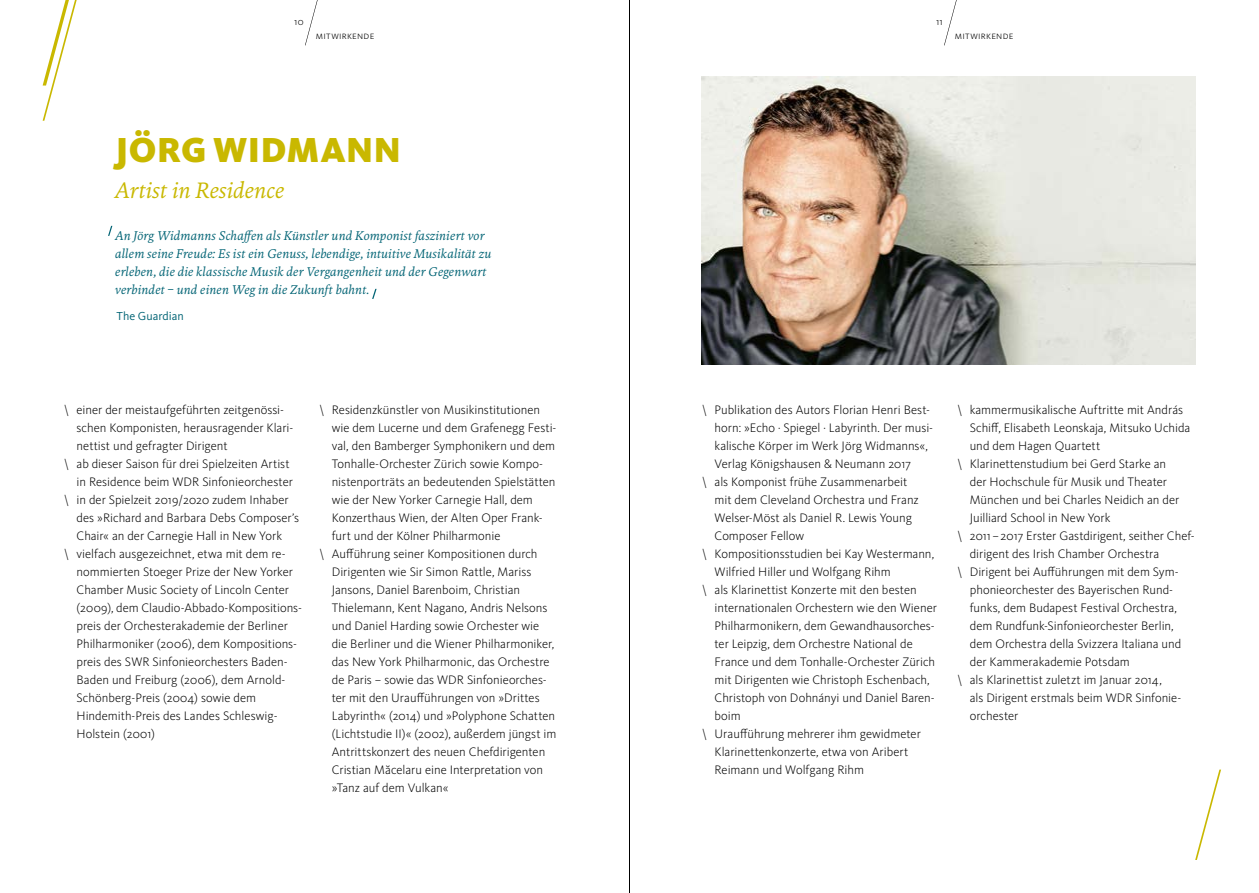
<style>
.page{position:relative;width:1259px;height:893px;background:#fff}
.page>*{position:absolute;margin:0;border:0;box-sizing:border-box;transform-origin:0 0}
.Headline_Senf{font:900 36px "WDR Sans";letter-spacing:.015em;color:#c9b800}
.Subline_Senf{font:italic 22.5px "WDR Serif";letter-spacing:-.005em;color:#c9b800}
.t1{font:300 12.75px/18px "WDR Sans";color:#000}
.Zitat_Bio_rechtsbünd{font:italic 12.75px/18px "WDR Serif";letter-spacing:.01em;color:#006374}
.Zitat_Absender_recht{font:12px "WDR Sans";color:#006374}
.Rubrik{font:300 10.5px "WDR Sans";letter-spacing:.03em;color:#000}
</style>
<div class="page">
<img style="left:702px;top:77px;width:493px;height:288px">
<svg style="left:944px;top:0;width:13px;height:45px"></svg>
<svg style="left:305px;top:0;width:13px;height:45px"></svg>
<svg style="left:108px;top:226px;width:4px;height:10px"></svg>
<svg style="left:372px;top:289px;width:4px;height:10px"></svg>
<svg style="left:1195px;top:770px;width:26px;height:90px"></svg>
<svg style="left:43px;top:0;width:34px;height:121px"></svg>
<hr style="left:629px;top:0;width:1px;height:893px;background:#000">
<p class="Rubrik" style="left:294px;top:15px;width:11px">10</p>
<p class="Rubrik" style="left:936px;top:15px;width:8px">11</p>
<p class="Rubrik" style="left:316px;top:29px;width:60px">mitwirkende</p>
<p class="Rubrik" style="left:955px;top:29px;width:60px">mitwirkende</p>
<p class="Headline_Senf" style="left:115px;top:129px;width:287px">JÖRG WIDMANN</p>
<p class="Subline_Senf" style="left:115px;top:177px;width:171px">Artist in Residence</p>
<p class="Zitat_Bio_rechtsbünd" style="left:115px;top:227px;width:378px">An Jörg Widmanns Schaffen als Künstler und Komponist fasziniert vor allem seine Freude: Es ist ein Genuss, lebendige, intuitive Musikalität zu erleben, die die klassische Musik der Vergangenheit und der Gegenwart verbindet – und einen Weg in die Zukunft bahnt.</p>
<p class="Zitat_Absender_recht" style="left:117px;top:308px;width:69px">The Guardian</p>
<p class="t1" style="left:77px;top:401px;width:218px;text-indent:-13px">\ einer der meistaufgeführten zeitgenössi&shy;schen Komponisten, herausragender Klari&shy;nettist und gefragter Dirigent</p>
<p class="t1" style="left:64px;top:455px;width:231px;text-align:right">\ ab dieser Saison für drei Spielzeiten Artist in Residence beim WDR Sinfonieorchester</p>
<p class="t1" style="left:77px;top:491px;width:224px;text-indent:-13px">\ in der Spielzeit 2019/2020 zudem Inhaber des »Richard and Barbara Debs Composer’s<br>Chair« an der Carnegie Hall in New York</p>
<p class="t1" style="left:77px;top:545px;width:225px;text-indent:-13px">\ vielfach ausgezeichnet, etwa mit dem re&shy;nommierten Stoeger Prize der New Yorker Chamber Music Society of Lincoln Center (2009), dem Claudio-Abbado-Kompositions&shy;preis der Orchesterakademie der Berliner Philharmoniker (2006), dem Kompositions&shy;preis des SWR Sinfonieorchesters Baden-Baden und Freiburg (2006), dem Arnold-Schönberg-Preis (2004) sowie dem Hindemith-Preis des Landes Schleswig-Holstein (2001)</p>
<p class="t1" style="left:332px;top:401px;width:226px;text-indent:-13px">\ Residenzkünstler von Musikinstitutionen wie dem Lucerne und dem Grafenegg Festi&shy;val, den Bamberger Symphonikern und dem Tonhalle-Orchester Zürich sowie Kompo&shy;nistenporträts an bedeutenden Spielstätten wie der New Yorker Carnegie Hall, dem Konzerthaus Wien, der Alten Oper Frank&shy;furt und der Kölner Philharmonie</p>
<p class="t1" style="left:332px;top:545px;width:226px;text-indent:-13px">\ Aufführung seiner Kompositionen durch Dirigenten wie Sir Simon Rattle, Mariss Jansons, Daniel Barenboim, Christian Thielemann, Kent Nagano, Andris Nelsons und Daniel Harding sowie Orchester wie die Berliner und die Wiener Philharmoniker, das New York Philharmonic, das Orchestre de Paris – sowie das WDR Sinfonieorches&shy;ter mit den Uraufführungen von »Drittes Labyrinth« (2014) und »Polyphone Schatten (Lichtstudie II)« (2002), außerdem jüngst im Antrittskonzert des neuen Chefdirigenten Cristian Măcelaru eine Interpretation von »Tanz auf dem Vulkan«</p>
<p class="t1" style="left:714px;top:401px;width:220px;text-indent:-13px">\ Publikation des Autors Florian Henri Best&shy;horn: »Echo · Spiegel · Labyrinth. Der musi&shy;kalische Körper im Werk Jörg Widmanns«, Verlag Königshausen &amp; Neumann 2017</p>
<p class="t1" style="left:714px;top:473px;width:206px;text-indent:-13px">\ als Komponist frühe Zusammenarbeit mit dem Cleveland Orchestra und Franz<br>Welser-Möst als Daniel R. Lewis Young<br>Composer Fellow</p>
<p class="t1" style="left:714px;top:545px;width:221px;text-indent:-13px">\ Kompositionsstudien bei Kay Westermann,<br>Wilfried Hiller und Wolfgang Rihm</p>
<p class="t1" style="left:714px;top:581px;width:224px;text-indent:-13px">\ als Klarinettist Konzerte mit den besten internationalen Orchestern wie den Wiener Philharmonikern, dem Gewandhausorches&shy;ter Leipzig, dem Orchestre National de France und dem Tonhalle-Orchester Zürich mit Dirigenten wie Christoph Eschenbach, Christoph von Dohnányi und Daniel Baren&shy;boim</p>
<p class="t1" style="left:714px;top:725px;width:208px;text-indent:-13px">\ Uraufführung mehrerer ihm gewidmeter<br>Klarinettenkonzerte, etwa von Aribert<br>Reimann und Wolfgang Rihm</p>
<p class="t1" style="left:969px;top:401px;width:222px;text-indent:-13px">\ kammermusikalische Auftritte mit András<br>Schiff, Elisabeth Leonskaja, Mitsuko Uchida und dem Hagen Quartett</p>
<p class="t1" style="left:969px;top:455px;width:211px;text-indent:-13px">\ Klarinettenstudium bei Gerd Starke an der Hochschule für Musik und Theater München und bei Charles Neidich an der Juilliard School in New York</p>
<p class="t1" style="left:969px;top:527px;width:226px;text-indent:-13px">\ 2011–2017 Erster Gastdirigent, seither Chef&shy;dirigent des Irish Chamber Orchestra</p>
<p class="t1" style="left:969px;top:563px;width:213px;text-indent:-13px">\ Dirigent bei Aufführungen mit dem Sym&shy;phonieorchester des Bayerischen Rund&shy;funks, dem Budapest Festival Orchestra, dem Rundfunk-Sinfonieorchester Berlin, dem Orchestra della Svizzera Italiana und der Kammerakademie Potsdam</p>
<p class="t1" style="left:969px;top:671px;width:212px;text-indent:-13px">\ als Klarinettist zuletzt im Januar 2014,<br>als Dirigent erstmals beim WDR Sinfonie&shy;orchester</p>
</div>
